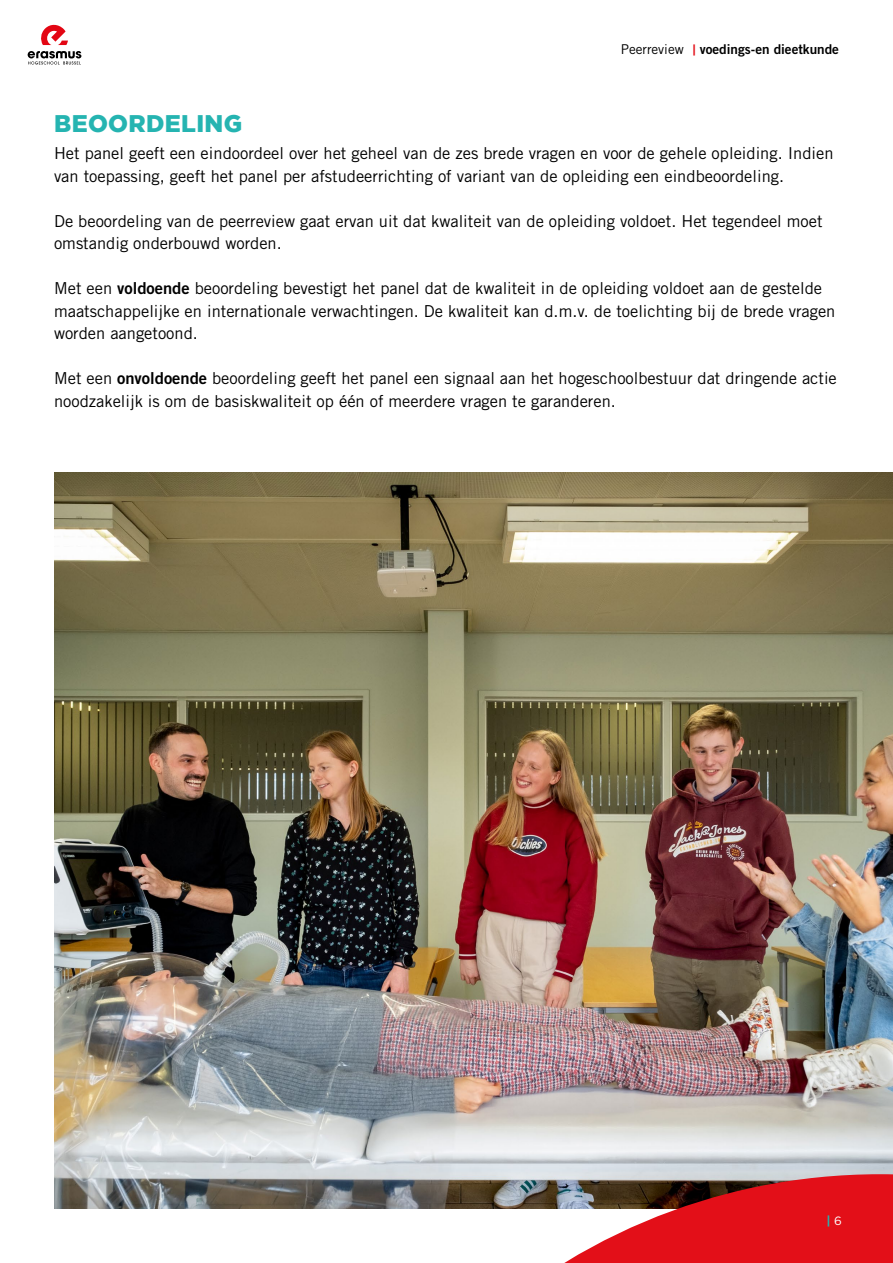
<style>
.page{position:relative;width:893px;height:1263px;background:#fff}
.page>*{position:absolute;margin:0;border:0;box-sizing:border-box;transform-origin:0 0}
.t1{font:900 24px "Gotham";letter-spacing:.015em;color:#25b4b1}
.t2{font:16.5px/22.5px "Trade Gothic LT Std";color:#000}
.t3{font:13.5px "Trade Gothic LT Std Bd 2";color:#000}
.t4{font:700 12px "Gotham";color:#25b4b1}
.s1{font-family:"Trade Gothic LT Std"}
.s2{font-family:"Gotham";font-weight:700;font-size:12px;color:#e30f18}
.s3{font-family:"Trade Gothic LT Std Bd 2"}
.s4{font-weight:400;color:#fff}
</style>
<div class="page">
<svg style="left:41px;top:24px;width:27px;height:21px"></svg>
<svg style="left:28px;top:51px;width:53px;height:14px"></svg>
<img style="left:54px;top:472px;width:839px;height:737px">
<svg style="left:274px;top:1174px;width:619px;height:89px"></svg>
<p class="t3" style="left:621px;top:41px;width:220px"><span class="s1">Peerreview</span> <span class="s2">|</span> voedings-en dieetkunde</p>
<h1 class="t1" style="left:54px;top:110px;width:189px">BEOORDELING</h1>
<p class="t2" style="left:54px;top:142px;width:781px">Het panel geeft een eindoordeel over het geheel van de zes brede vragen en voor de gehele opleiding. Indien van toepassing, geeft het panel per afstudeerrichting of variant van de opleiding een eindbeoordeling.</p>
<p class="t2" style="left:54px;top:209px;width:770px">De beoordeling van de peerreview gaat ervan uit dat kwaliteit van de opleiding voldoet. Het tegendeel moet omstandig onderbouwd worden.</p>
<p class="t2" style="left:54px;top:277px;width:783px">Met een <span class="s3">voldoende</span> beoordeling bevestigt het panel dat de kwaliteit in de opleiding voldoet aan de gestelde maatschappelijke en internationale verwachtingen. De kwaliteit kan d.m.v. de toelichting bij de brede vragen worden aangetoond.</p>
<p class="t2" style="left:54px;top:367px;width:784px">Met een <span class="s3">onvoldoende</span> beoordeling geeft het panel een signaal aan het hogeschoolbestuur dat dringende actie noodzakelijk is om de basiskwaliteit op één of meerdere vragen te garanderen.</p>
<p class="t4" style="left:826px;top:1213px;width:17px">| <span class="s4">6</span></p>
</div>
